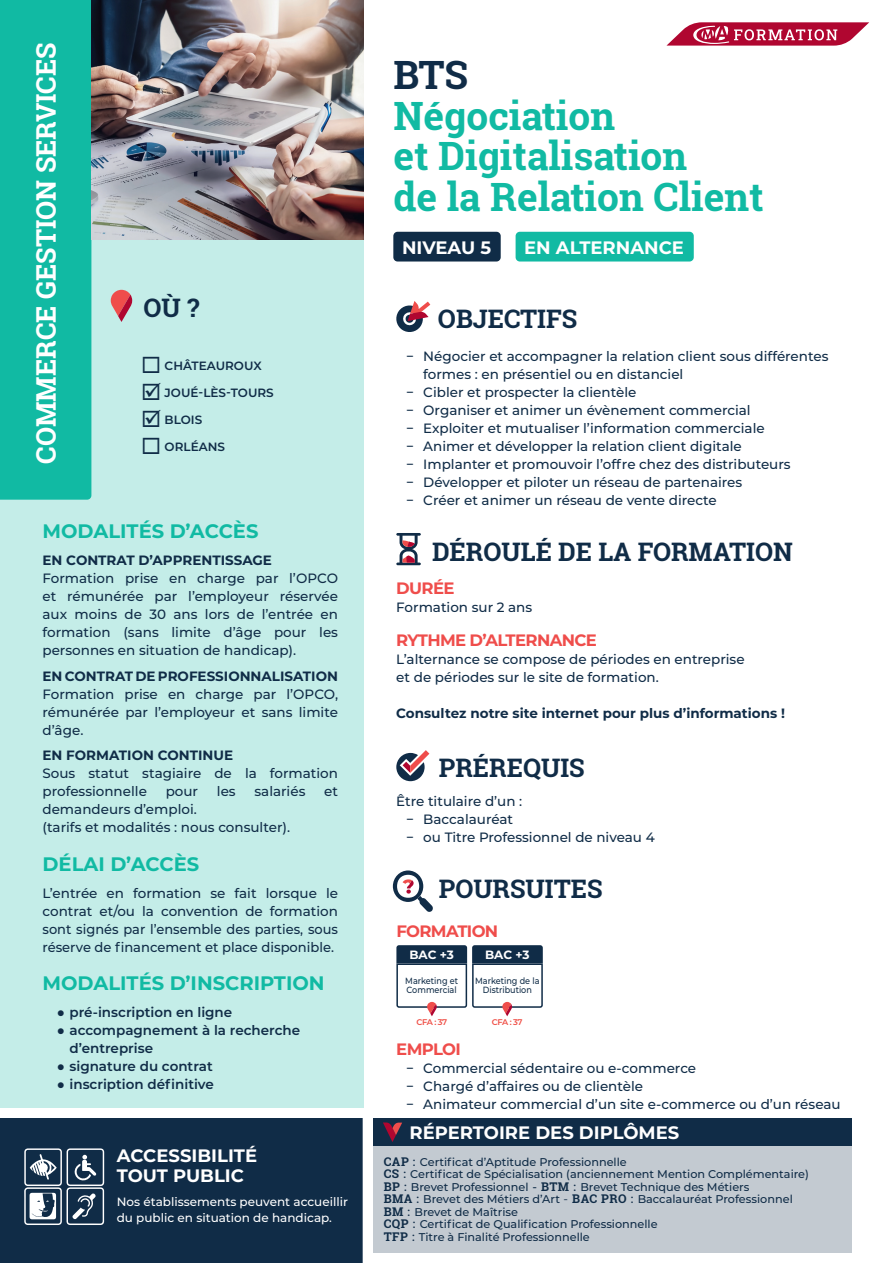
<style>
.page{position:relative;width:893px;height:1263px;background:#fff}
.page>*{position:absolute;margin:0;border:0;box-sizing:border-box;transform-origin:0 0}
.t1{font:700 39px/40.5px "Roboto Slab";color:#11baa3}
.t2{font:700 39px "Roboto Slab";color:#102c47}
.t3{font:700 27px "Roboto Slab";color:#fff}
.t4{font:700 25.5px "Roboto Slab";color:#102c47}
.t5{font:700 19.5px "Montserrat";color:#11baa3}
.t6{font:700 18px/19.5px "Montserrat";color:#fff}
.t7{font:700 16.5px "Montserrat";letter-spacing:-.04em;color:#ef4d4b}
.t8{font:500 13.5px/18px "Montserrat";color:#102c47}
.t9{font:700 13.5px "Montserrat";color:#102c47}
.t10{font:600 13.5px/18px "Montserrat";color:#102c47}
.t11{font:500 12px/16.5px "Montserrat";color:#fff}
.t12{font:600 12px "Montserrat";color:#102c47}
.t13{font:700 12px "Montserrat";letter-spacing:-.005em;color:#fff}
.t14{font:500 11.25px/12.5px "Montserrat";color:#102c47}
.t15{font:500 9px/8.2px "Montserrat";color:#102c47;scale:.9 1}
.t16{font:600 8.25px "Montserrat";letter-spacing:-.06em;color:#ef4d44}
.s1{font-family:"Arial";font-weight:700}
.s2{font-family:"Roboto Slab";font-weight:700;font-size:12px}
.s3{font-size:12px}
.s4{font-weight:400;font-size:12px}
</style>
<div class="page">
<div style="left:0;top:0;width:91px;height:213px;background:#11baa3"></div>
<svg style="left:0;top:213px;width:363px;height:895px;background:#b5e8e2"></svg>
<svg style="left:666px;top:22px;width:203px;height:24px"></svg>
<div style="left:374px;top:1141px;width:478px;height:111px;background:#c3cad1"></div>
<div style="left:374px;top:1118px;width:478px;height:27px;background:#102c47"></div>
<svg style="left:383px;top:1122px;width:19px;height:20px"></svg>
<img style="left:91px;top:0;width:272px;height:239px">
<svg style="left:111px;top:290px;width:21px;height:32px"></svg>
<div style="left:0;top:1118px;width:363px;height:145px;background:#102c47"></div>
<svg style="left:24px;top:1148px;width:80px;height:77px"></svg>
<div style="left:393px;top:232px;width:108px;height:29px;background:#102c47;border-radius:4px"></div>
<div style="left:516px;top:232px;width:178px;height:29px;background:#11baa3;border-radius:4px"></div>
<svg style="left:396px;top:301px;width:34px;height:31px"></svg>
<svg style="left:396px;top:533px;width:25px;height:32px"></svg>
<svg style="left:396px;top:750px;width:33px;height:31px"></svg>
<svg style="left:393px;top:870px;width:40px;height:42px"></svg>
<svg style="left:396px;top:945px;width:147px;height:71px"></svg>
<h2 class="t3" style="left:28px;top:464px;width:423px;rotate:-90deg">COMMERCE GESTION SERVICES</h2>
<h3 class="t4" style="left:144px;top:290px;width:57px">OÙ ?</h3>
<p class="t12" style="left:141px;top:357px;width:122px">◻ CHÂTEAUROUX</p>
<p class="t12" style="left:141px;top:384px;width:134px">☑ JOUÉ-LÈS-TOURS</p>
<p class="t12" style="left:141px;top:411px;width:63px">☑ BLOIS</p>
<p class="t12" style="left:141px;top:438px;width:85px">◻ ORLÉANS</p>
<h3 class="t5" style="left:43px;top:517px;width:217px">MODALITÉS D’ACCÈS</h3>
<p class="t9" style="left:43px;top:551px;width:231px">EN CONTRAT D’APPRENTISSAGE</p>
<p class="t8" style="left:43px;top:569px;width:297px;text-align:justify">Formation prise en charge par l’OPCO et rémunérée par l’employeur réservée aux moins de 30 ans lors de l’entrée en formation (sans limite d’âge pour les personnes en situation de handicap).</p>
<p class="t9" style="left:43px;top:666px;width:297px">EN CONTRAT DE PROFESSIONNALISATION</p>
<p class="t8" style="left:43px;top:684px;width:297px;text-align:justify">Formation prise en charge par l’OPCO, rémunérée par l’employeur et sans limite d’âge.</p>
<p class="t9" style="left:43px;top:746px;width:192px">EN FORMATION CONTINUE</p>
<p class="t8" style="left:43px;top:764px;width:297px">Sous statut stagiaire de la formation professionnelle</p>
<p class="t8" style="left:166px;top:782px;width:34px">pour</p>
<p class="t8" style="left:217px;top:782px;width:20px">les</p>
<p class="t8" style="left:255px;top:782px;width:52px">salariés</p>
<p class="t8" style="left:324px;top:782px;width:15px">et</p>
<p class="t8" style="left:43px;top:800px;width:249px">demandeurs d’emploi.<br>(tarifs et modalités : nous consulter).</p>
<h3 class="t5" style="left:43px;top:850px;width:158px">DÉLAI D’ACCÈS</h3>
<p class="t8" style="left:43px;top:883px;width:297px;text-align:justify">L’entrée en formation se fait lorsque le contrat et/ou la convention de formation sont signés par l’ensemble des parties, sous réserve de financement et place disponible.</p>
<h3 class="t5" style="left:43px;top:969px;width:284px">MODALITÉS D’INSCRIPTION</h3>
<p class="t10" style="left:57px;top:1003px;width:177px"><span class="s1">●</span> pré-inscription en ligne</p>
<p class="t10" style="left:70px;top:1021px;width:232px;text-indent:-13px"><span class="s1">●</span> accompagnement à la recherche d’entreprise</p>
<p class="t10" style="left:57px;top:1057px;width:158px"><span class="s1">●</span> signature du contrat</p>
<p class="t10" style="left:57px;top:1075px;width:159px"><span class="s1">●</span> inscription définitive</p>
<h3 class="t6" style="left:117px;top:1145px;width:142px">ACCESSIBILITÉ<br>TOUT PUBLIC</h3>
<p class="t11" style="left:117px;top:1193px;width:233px">Nos établissements peuvent accueillir du public en situation de handicap.</p>
<p class="t2" style="left:393px;top:48px;width:76px">BTS</p>
<p class="t1" style="left:393px;top:95px;width:372px">Négociation<br>et Digitalisation<br>de la Relation Client</p>
<p class="t6" style="left:402px;top:237px;width:91px">NIVEAU 5</p>
<p class="t6" style="left:524px;top:237px;width:161px">EN ALTERNANCE</p>
<p class="t4" style="left:438px;top:301px;width:141px">OBJECTIFS</p>
<p class="t8" style="left:423px;top:346px;width:407px;text-indent:-17px">− Négocier et accompagner la relation client sous différentes formes : en présentiel ou en distanciel</p>
<p class="t8" style="left:406px;top:382px;width:232px">− Cibler et prospecter la clientèle</p>
<p class="t8" style="left:406px;top:400px;width:346px">− Organiser et animer un évènement commercial</p>
<p class="t8" style="left:406px;top:418px;width:360px">− Exploiter et mutualiser l’information commerciale</p>
<p class="t8" style="left:406px;top:436px;width:337px">− Animer et développer la relation client digitale</p>
<p class="t8" style="left:406px;top:454px;width:386px">− Implanter et promouvoir l’offre chez des distributeurs</p>
<p class="t8" style="left:406px;top:472px;width:337px">− Développer et piloter un réseau de partenaires</p>
<p class="t8" style="left:406px;top:490px;width:312px">− Créer et animer un réseau de vente directe</p>
<p class="t4" style="left:432px;top:534px;width:362px">DÉROULÉ DE LA FORMATION</p>
<p class="t7" style="left:396px;top:576px;width:60px">DURÉE</p>
<p class="t8" style="left:396px;top:597px;width:137px">Formation sur 2 ans</p>
<p class="t7" style="left:396px;top:628px;width:202px">RYTHME D’ALTERNANCE</p>
<p class="t8" style="left:396px;top:650px;width:350px">L’alternance se compose de périodes en entreprise et de périodes sur le site de formation.</p>
<p class="t9" style="left:396px;top:704px;width:390px">Consultez notre site internet pour plus d’informations !</p>
<p class="t4" style="left:439px;top:750px;width:147px">PRÉREQUIS</p>
<p class="t8" style="left:396px;top:791px;width:127px">Être titulaire d’un :</p>
<p class="t8" style="left:406px;top:809px;width:108px">− Baccalauréat</p>
<p class="t8" style="left:406px;top:827px;width:250px">− ou Titre Professionnel de niveau 4</p>
<p class="t4" style="left:439px;top:872px;width:165px">POURSUITES</p>
<p class="t7" style="left:396px;top:919px;width:103px">FORMATION</p>
<p class="t13" style="left:409px;top:946px;width:46px">BAC +3</p>
<p class="t15" style="left:405px;top:977px;width:60px">Marketing et<br>Commercial</p>
<p class="t13" style="left:485px;top:946px;width:46px">BAC +3</p>
<p class="t15" style="left:475px;top:977px;width:73px;text-align:center">Marketing de la<br>Distribution</p>
<p class="t16" style="left:417px;top:1016px;width:32px">CFA : 37</p>
<p class="t16" style="left:492px;top:1016px;width:32px">CFA : 37</p>
<p class="t7" style="left:396px;top:1037px;width:66px">EMPLOI</p>
<p class="t8" style="left:406px;top:1058px;width:291px">− Commercial sédentaire ou e-commerce</p>
<p class="t8" style="left:406px;top:1076px;width:238px">− Chargé d’affaires ou de clientèle</p>
<p class="t8" style="left:406px;top:1094px;width:436px">− Animateur commercial d’un site e-commerce ou d’un réseau</p>
<h3 class="t6" style="left:409px;top:1121px;width:271px">RÉPERTOIRE DES DIPLÔMES</h3>
<p class="t14" style="left:384px;top:1155px;width:427px"><span class="s2">CAP</span> <span class="s3">:</span> Certificat d’Aptitude Professionnelle<br><span class="s2">CS</span> <span class="s3">:</span> Certificat de Spécialisation (anciennement Mention Complémentaire)<br><span class="s2">BP</span> <span class="s3">:</span> Brevet Professionnel <span class="s3">-</span> <span class="s2">BTM</span> <span class="s3">:</span> Brevet Technique des Métiers<br><span class="s2">BMA</span> <span class="s3">:</span> Brevet des Métiers d’Art <span class="s4">-</span> <span class="s2">BAC PRO</span> <span class="s3">:</span> Baccalauréat Professionnel <span class="s2">BM</span> <span class="s3">:</span> Brevet de Maîtrise<br><span class="s2">CQP</span> <span class="s3">:</span> Certificat de Qualification Professionnelle<br><span class="s2">TFP</span> <span class="s3">:</span> Titre à Finalité Professionnelle</p>
</div>
